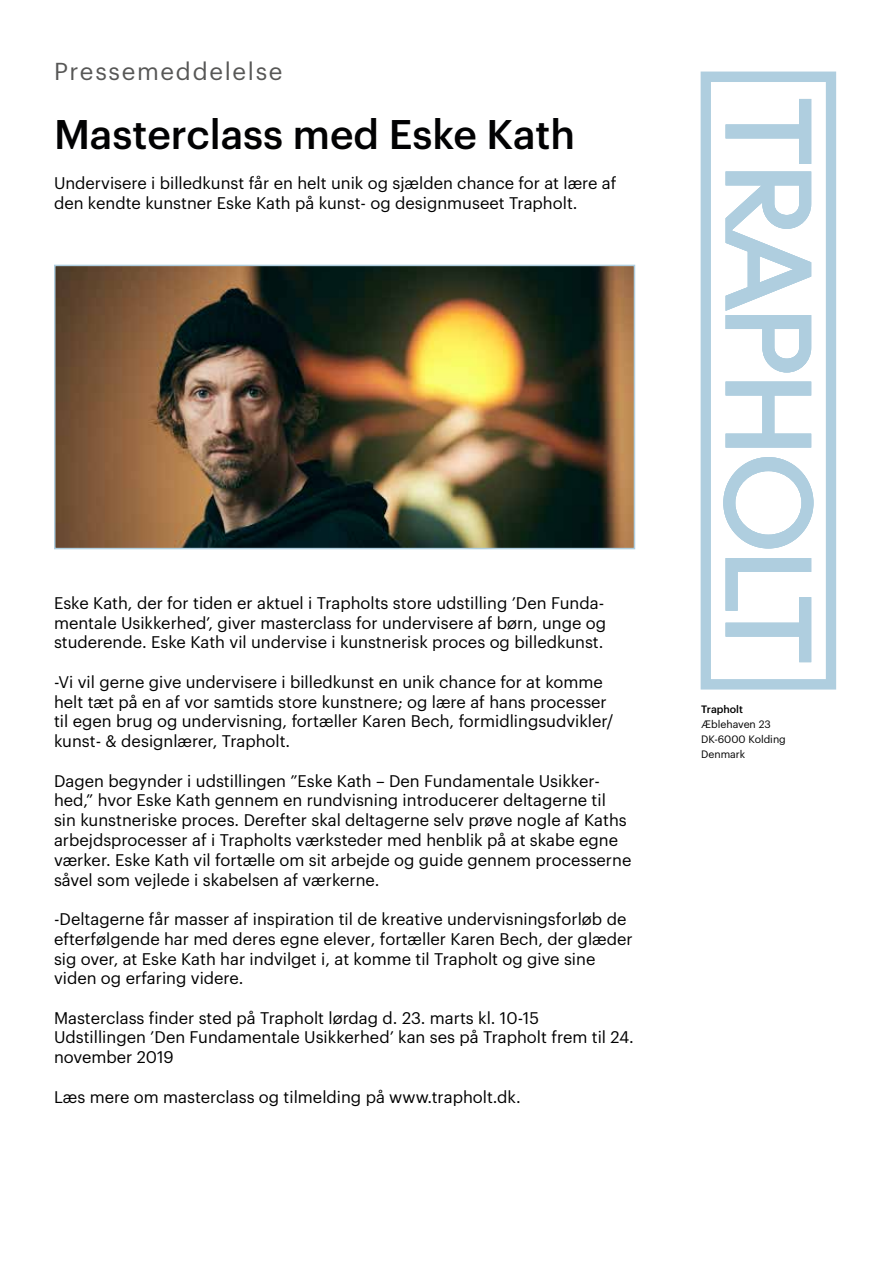
<style>
.page{position:relative;width:893px;height:1263px;background:#fff}
.page>*{position:absolute;margin:0;border:0;box-sizing:border-box;transform-origin:0 0}
.t1{font:500 40.5px "Graphik";color:#020203}
.t2{font:24px "Graphik";letter-spacing:.07em;color:#575756}
.t3{font:16.5px/19.8px "Graphik";color:#000}
.t4{font:10.5px/15px "Graphik";color:#000}
.t5{font:500 10.5px "Graphik";color:#000}
</style>
<div class="page">
<svg style="left:701px;top:72px;width:135px;height:617px"></svg>
<svg style="left:726px;top:171px;width:85px;height:201px"></svg>
<svg style="left:726px;top:99px;width:85px;height:65px"></svg>
<svg style="left:726px;top:382px;width:85px;height:65px"></svg>
<svg style="left:723px;top:457px;width:90px;height:91px"></svg>
<svg style="left:726px;top:558px;width:85px;height:104px"></svg>
<img style="left:57px;top:268px;width:575px;height:278px">
<div style="left:54px;top:265px;width:581px;height:284px;border:2px solid #afcedf"></div>
<h2 class="t2" style="left:54px;top:53px;width:230px">Pressemeddelelse</h2>
<h1 class="t1" style="left:54px;top:104px;width:523px">Masterclass med Eske Kath</h1>
<p class="t3" style="left:54px;top:172px;width:564px">Undervisere i billedkunst får en helt unik og sjælden chance for at lære af den kendte kunstner Eske Kath på kunst- og designmuseet Trapholt.</p>
<p class="t3" style="left:54px;top:591px;width:554px">Eske Kath, der for tiden er aktuel i Trapholts store udstilling ’Den Funda&shy;mentale Usikkerhed’, giver masterclass for undervisere af børn, unge og studerende. Eske Kath vil undervise i kunstnerisk proces og billedkunst.</p>
<p class="t3" style="left:54px;top:671px;width:561px">-Vi vil gerne give undervisere i billedkunst en unik chance for at komme helt tæt på en af vor samtids store kunstnere; og lære af hans processer til egen brug og undervisning, fortæller Karen Bech, formidlingsudvikler/ kunst- &amp; designlærer, Trapholt.</p>
<p class="t3" style="left:54px;top:769px;width:579px">Dagen begynder i udstillingen ”Eske Kath – Den Fundamentale Usikker&shy;hed,” hvor Eske Kath gennem en rundvisning introducerer deltagerne til sin kunstneriske proces. Derefter skal deltagerne selv prøve nogle af Kaths arbejdsprocesser af i Trapholts værksteder med henblik på at skabe egne værker. Eske Kath vil fortælle om sit arbejde og guide gennem processerne såvel som vejlede i skabelsen af værkerne.</p>
<p class="t3" style="left:54px;top:908px;width:580px">-Deltagerne får masser af inspiration til de kreative undervisningsforløb de efterfølgende har med deres egne elever, fortæller Karen Bech, der glæder sig over, at Eske Kath har indvilget i, at komme til Trapholt og give sine viden og erfaring videre.</p>
<p class="t3" style="left:54px;top:1006px;width:581px">Masterclass finder sted på Trapholt lørdag d. 23. marts kl. 10-15<br>Udstillingen ’Den Fundamentale Usikkerhed’ kan ses på Trapholt frem til 24. november 2019</p>
<p class="t3" style="left:54px;top:1085px;width:468px">Læs mere om masterclass og tilmelding på www.trapholt.dk.</p>
<p class="t5" style="left:701px;top:701px;width:43px">Trapholt</p>
<p class="t4" style="left:701px;top:715px;width:86px">Æblehaven 23<br>DK-6000 Kolding<br>Denmark</p>
</div>
